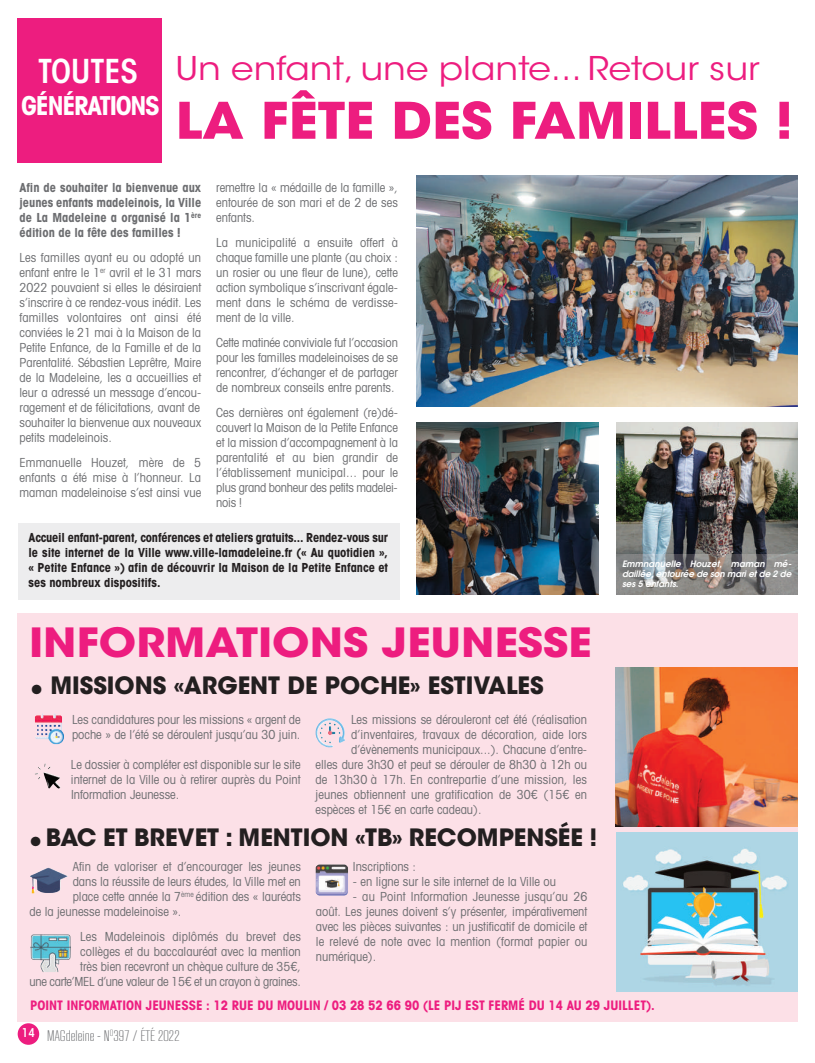
<style>
.page{position:relative;width:815px;height:1063px;background:#fff}
.page>*{position:absolute;margin:0;border:0;box-sizing:border-box;transform-origin:0 0}
.t1{font:700 50px "ITC Avant Garde Std";color:#ed1d7f;scale:1.1 1}
.t2{font:700 40px "ITC Avant Garde Std";color:#ed1d7f;scale:1.1 1}
.t3{font:600 condensed 32.62px "ITC Avant Garde Std";color:#fff}
.t4{font:32.5px "ITC Avant Garde Std";color:#ed1d7f;scale:1.1 1}
.t5{font:700 condensed 26.12px "Avant Garde LT";letter-spacing:-.05em;color:#fff}
.t6{font:700 23.75px "ITC Avant Garde Std";color:#231f20}
.t7{font:300 15.12px "RB No 2";color:#6c6d70}
.t8{font:700 condensed 13.12px "Avant Garde LT";color:#ed1d7f}
.t9{font:condensed 12.5px/15px "Avant Garde LT";color:#6c6d70;text-align:justify}
.t10{font:700 condensed 12.5px/15px "Avant Garde LT";color:#231f20;text-align:justify}
.t11{font:700 condensed 12.5px/15px "Avant Garde LT";color:#6c6d70;text-align:justify}
.t12{font:italic 600 8.75px/10px "Avant Garde LT";color:#fff;text-align:justify}
.s1{font-family:"Ping Fang SC";font-weight:600;font-size:12.5px}
</style>
<div class="page">
<div style="left:18px;top:613px;width:780px;height:408px;background:#fce0e7"></div>
<img style="left:616px;top:422px;width:182px;height:173px">
<div style="left:17px;top:18px;width:144px;height:144px;background:#ed1d7f"></div>
<div style="left:18px;top:1023px;width:21px;height:22px;background:#ed1d7f;border-radius:50%"></div>
<img style="left:616px;top:554px;width:181px;height:41px">
<img style="left:417px;top:175px;width:381px;height:232px">
<img style="left:417px;top:422px;width:181px;height:173px">
<div style="left:18px;top:523px;width:382px;height:76px;background:#ededee"></div>
<img style="left:616px;top:668px;width:181px;height:158px">
<img style="left:616px;top:833px;width:182px;height:158px">
<img style="left:35px;top:714px;width:29px;height:30px">
<img style="left:35px;top:763px;width:26px;height:26px">
<img style="left:316px;top:718px;width:29px;height:29px">
<img style="left:30px;top:868px;width:38px;height:25px">
<img style="left:30px;top:934px;width:41px;height:38px">
<img style="left:316px;top:864px;width:32px;height:32px">
<h3 class="t3" style="left:38px;top:59px;width:101px">TOUTES</h3>
<h3 class="t5" style="left:21px;top:96px;width:140px">GÉNÉRATIONS</h3>
<h3 class="t4" style="left:175px;top:56px;width:533px">Un enfant, une plante... Retour sur</h3>
<h1 class="t1" style="left:175px;top:92px;width:563px">LA FÊTE DES FAMILLES !</h1>
<p class="t11" style="left:20px;top:181px;width:183px">Afin de souhaiter la bienvenue aux jeunes enfants madeleinois, la Ville de La Madeleine a organisé la 1<sup>ère </sup>édition de la fête des familles !</p>
<p class="t9" style="left:20px;top:251px;width:183px">Les familles ayant eu ou adopté un enfant entre le 1<sup>er</sup> avril et le 31 mars 2022 pouvaient si elles le désiraient s’inscrire à ce rendez-vous inédit. Les familles volontaires ont ainsi été conviées le 21 mai à la Maison de la Petite Enfance, de la Famille et de la Parentalité. Sébastien Leprêtre, Maire de la Madeleine, les a accueillies et leur a adressé un message d’encou&shy;ragement et de félicitations, avant de souhaiter la bienvenue aux nouveaux petits madeleinois.</p>
<p class="t9" style="left:20px;top:456px;width:183px">Emmanuelle Houzet, mère de 5 enfants a été mise à l’honneur. La maman madeleinoise s’est ainsi vue</p>
<p class="t9" style="left:216px;top:181px;width:183px">remettre la « médaille de la famille », entourée de son mari et de 2 de ses enfants.</p>
<p class="t9" style="left:216px;top:236px;width:183px">La municipalité a ensuite offert à chaque famille une plante (au choix : un rosier ou une fleur de lune), cette action symbolique s’inscrivant égale&shy;ment dans le schéma de verdisse&shy;ment de la ville.</p>
<p class="t9" style="left:216px;top:336px;width:183px">Cette matinée conviviale fut l’occasion pour les familles madeleinoises de se rencontrer, d’échanger et de partager de nombreux conseils entre parents.</p>
<p class="t9" style="left:216px;top:406px;width:183px">Ces dernières ont également (re)dé&shy;couvert la Maison de la Petite Enfance et la mission d’accompagnement à la parentalité et au bien grandir de l’établissement municipal... pour le plus grand bonheur des petits madelei&shy;nois !</p>
<p class="t10" style="left:29px;top:531px;width:361px">Accueil enfant-parent, conférences et ateliers gratuits... Rendez-vous sur le site internet de la Ville www.ville-lamadeleine.fr (« Au quotidien », « Petite Enfance ») afin de découvrir la Maison de la Petite Enfance et ses nombreux dispositifs.</p>
<h2 class="t2" style="left:29px;top:620px;width:513px">INFORMATIONS JEUNESSE</h2>
<h3 class="t6" style="left:31px;top:672px;width:515px"><span class="s1">●</span> MISSIONS «ARGENT DE POCHE» ESTIVALES</h3>
<p class="t9" style="left:72px;top:714px;width:230px">Les candidatures pour les missions « argent de poche » de l’été se déroulent jusqu’au 30 juin.</p>
<p class="t9" style="left:71px;top:759px;width:231px">Le dossier à compléter est disponible sur le site internet de la Ville ou à retirer auprès du Point Information Jeunesse.</p>
<p class="t9" style="left:351px;top:714px;width:237px">Les missions se dérouleront cet été (réalisation</p>
<p class="t9" style="left:351px;top:729px;width:237px">d’inventaires, travaux de décoration, aide lors</p>
<p class="t9" style="left:351px;top:744px;width:237px">d’évènements municipaux...). Chacune d’entre-</p>
<p class="t9" style="left:316px;top:759px;width:273px">elles dure 3h30 et peut se dérouler de 8h30 à 12h ou</p>
<p class="t9" style="left:316px;top:774px;width:273px">de 13h30 à 17h. En contrepartie d’une mission, les</p>
<p class="t9" style="left:316px;top:789px;width:273px">jeunes obtiennent une gratification de 30€ (15€ en</p>
<p class="t9" style="left:316px;top:804px;width:167px">espèces et 15€ en carte cadeau).</p>
<p class="t12" style="left:622px;top:559px;width:171px">Emmnanuelle Houzet, maman mé&shy;daillée, entourée de son mari et de 2 de ses 5 enfants.</p>
<h3 class="t6" style="left:30px;top:824px;width:569px"><span class="s1">●</span> BAC ET BREVET : MENTION «TB» RECOMPENSÉE !</h3>
<p class="t9" style="left:73px;top:860px;width:230px">Afin de valoriser et d’encourager les jeunes</p>
<p class="t9" style="left:73px;top:875px;width:230px">dans la réussite de leurs études, la Ville met en</p>
<p class="t9" style="left:73px;top:890px;width:230px">place cette année la 7<sup>ème</sup> édition des « lauréats</p>
<p class="t9" style="left:29px;top:905px;width:154px">de la jeunesse madeleinoise ».</p>
<p class="t9" style="left:29px;top:930px;width:273px;text-align:right">Les Madeleinois diplômés du brevet des<br>collèges et du baccalauréat avec la mention<br>très bien recevront un chèque culture de 35€,<br>une carte’MEL d’une valeur de 15€ et un crayon à graines.</p>
<p class="t9" style="left:353px;top:860px;width:65px">Inscriptions :</p>
<p class="t9" style="left:353px;top:875px;width:205px">- en ligne sur le site internet de la Ville ou</p>
<p class="t9" style="left:316px;top:890px;width:273px;text-indent:37px">- au Point Information Jeunesse jusqu’au 26 août. Les jeunes doivent s’y présenter, impérativement avec les pièces suivantes : un justificatif de domicile et le relevé de note avec la mention (format papier ou numérique).</p>
<p class="t8" style="left:30px;top:1001px;width:626px">POINT INFORMATION JEUNESSE : 12 RUE DU MOULIN / 03 28 52 66 90 (LE PIJ EST FERMÉ DU 14 AU 29 JUILLET).</p>
<p class="t7" style="left:22px;top:1030px;width:159px"><sup>14</sup> MAGdeleine - N<sup>O</sup>397 / ÉTÉ 2022</p>
</div>
